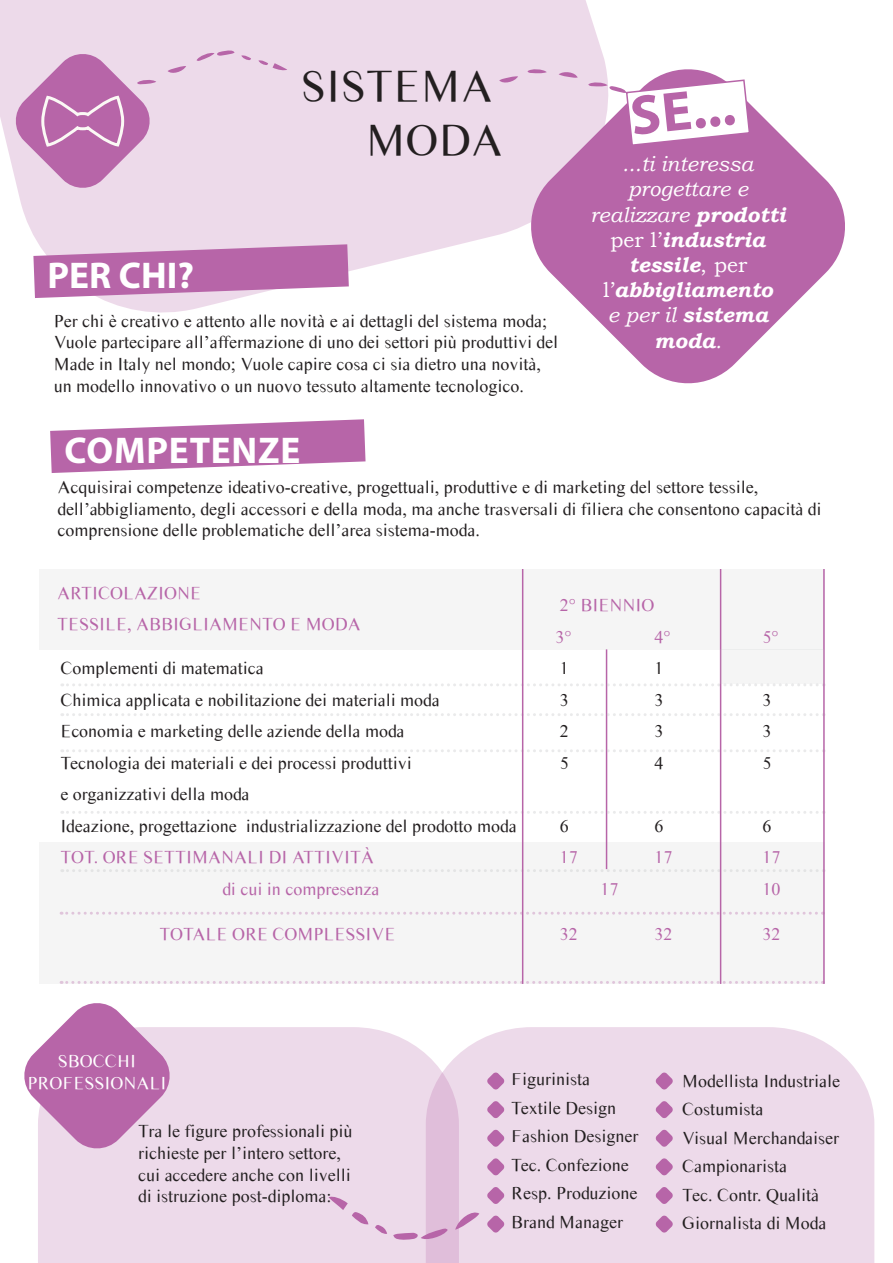
<style>
.page{position:relative;width:893px;height:1263px;background:#fff}
.page>*{position:absolute;margin:0;border:0;box-sizing:border-box;transform-origin:0 0}
.t1{font:700 56.1px "Myriad Pro";color:#b765a8}
.t2{font:45px/54px "Times Sans Serif";color:#231f20;text-align:right}
.t3{font:700 37.35px "Myriad Pro";letter-spacing:.02em;color:#fff}
.t4{font:italic 700 21px/25.2px "Bookman Old Style";color:#fff;text-align:center}
.t5{font:18px/28.5px "Times Sans Serif";color:#231f20}
.t6{font:18px/31.5px "Times Sans Serif";color:#b765a8}
.t7{font:18px/21.6px "Times Sans Serif";color:#fff;text-align:center}
.s1{font-weight:400}
.s2{font-weight:400;font-style:normal}
</style>
<div class="page">
<svg style="left:0;top:0;width:605px;height:313px;background:#efdfed"></svg>
<svg style="left:168px;top:66px;width:18px;height:9px"></svg>
<svg style="left:197px;top:50px;width:38px;height:12px"></svg>
<svg style="left:241px;top:55px;width:10px;height:5px"></svg>
<svg style="left:499px;top:76px;width:19px;height:9px"></svg>
<svg style="left:525px;top:63px;width:320px;height:321px;fill:#b765a8"></svg>
<svg style="left:33px;top:244px;width:316px;height:54px;background:#c482b8"></svg>
<svg style="left:50px;top:419px;width:316px;height:54px"></svg>
<svg style="left:588px;top:79px;width:163px;height:87px"></svg>
<div style="left:459px;top:1027px;width:415px;height:236px;background:#eddaea"></div>
<svg style="left:38px;top:1027px;width:421px;height:236px;background:#ecd8e9"></svg>
<div style="left:40px;top:569px;width:785px;height:80px;background:#f5f5f5"></div>
<div style="left:40px;top:842px;width:785px;height:142px;background:#f5f5f5"></div>
<svg style="left:455px;top:1209px;width:24px;height:21px"></svg>
<svg style="left:393px;top:1227px;width:55px;height:14px"></svg>
<svg style="left:375px;top:1224px;width:12px;height:10px"></svg>
<svg style="left:24px;top:1003px;width:149px;height:148px"></svg>
<hr style="left:606px;top:649px;width:1px;height:220px;background:#b765a8">
<svg style="left:62px;top:683px;width:755px;height:3px"></svg>
<svg style="left:62px;top:869px;width:755px;height:3px"></svg>
<svg style="left:62px;top:713px;width:755px;height:3px"></svg>
<svg style="left:62px;top:749px;width:755px;height:3px"></svg>
<svg style="left:62px;top:811px;width:755px;height:3px"></svg>
<svg style="left:61px;top:912px;width:755px;height:3px"></svg>
<svg style="left:61px;top:981px;width:755px;height:3px"></svg>
<hr style="left:720px;top:569px;width:1px;height:415px;background:#b765a8">
<hr style="left:823px;top:569px;width:2px;height:415px;background:#b765a8">
<hr style="left:522px;top:569px;width:1px;height:415px;background:#b765a8">
<svg style="left:487px;top:1072px;width:18px;height:18px"></svg>
<svg style="left:487px;top:1129px;width:18px;height:18px"></svg>
<svg style="left:487px;top:1187px;width:18px;height:17px"></svg>
<svg style="left:487px;top:1101px;width:18px;height:17px"></svg>
<svg style="left:487px;top:1158px;width:18px;height:18px"></svg>
<svg style="left:487px;top:1215px;width:18px;height:18px"></svg>
<svg style="left:655px;top:1072px;width:18px;height:18px"></svg>
<svg style="left:655px;top:1129px;width:18px;height:18px"></svg>
<svg style="left:655px;top:1187px;width:18px;height:17px"></svg>
<svg style="left:655px;top:1101px;width:18px;height:17px"></svg>
<svg style="left:655px;top:1158px;width:18px;height:18px"></svg>
<svg style="left:655px;top:1215px;width:18px;height:18px"></svg>
<svg style="left:13px;top:51px;width:143px;height:140px;background:#d09bc6"></svg>
<svg style="left:258px;top:60px;width:29px;height:11px"></svg>
<div style="left:721px;top:649px;width:103px;height:34px;background:#f5f5f5"></div>
<svg style="left:328px;top:1195px;width:40px;height:30px"></svg>
<h3 class="t3" style="left:48px;top:251px;width:148px">PER CHI?</h3>
<h2 class="t2" style="left:301px;top:58px;width:204px">SISTEMA<br>MODA</h2>
<p class="t5" style="left:54px;top:310px;width:506px;line-height:21.6px">Per chi è creativo e attento alle novità e ai dettagli del sistema moda; Vuole partecipare all’affermazione di uno dei settori più produttivi del Made in Italy nel mondo; Vuole capire cosa ci sia dietro una novità, un modello innovativo o un nuovo tessuto altamente tecnologico.</p>
<h3 class="t3" style="left:65px;top:426px;width:237px">COMPETENZE</h3>
<h1 class="t1" style="left:627px;top:80px;width:107px;rotate:-6deg">SE...</h1>
<p class="t4" style="left:590px;top:151px;width:197px"><span class="s1">...ti interessa progettare e realizzare</span> prodotti <span class="s2">per l’</span>industria tessile<span class="s2">, per l’</span>abbigliamento<br><span class="s1">e per il</span> sistema moda<span class="s1">.</span></p>
<p class="t5" style="left:57px;top:476px;width:765px;line-height:21.6px">Acquisirai competenze ideativo-creative, progettuali, produttive e di marketing del settore tessile, dell’abbigliamento, degli accessori e della moda, ma anche trasversali di filiera che consentono capacità di comprensione delle problematiche dell’area sistema-moda.</p>
<p class="t6" style="left:57px;top:577px;width:305px">ARTICOLAZIONE<br>TESSILE, ABBIGLIAMENTO E MODA</p>
<p class="t6" style="left:555px;top:589px;width:101px">2° BIENNIO<br>3°</p>
<p class="t6" style="left:654px;top:621px;width:18px">4°</p>
<p class="t6" style="left:762px;top:621px;width:18px">5°</p>
<p class="t5" style="left:60px;top:654px;width:205px">Complementi di matematica</p>
<p class="t5" style="left:560px;top:654px;width:10px">1</p>
<p class="t5" style="left:654px;top:654px;width:10px">1</p>
<p class="t5" style="left:60px;top:685px;width:381px">Chimica applicata e nobilitazione dei materiali moda</p>
<p class="t5" style="left:560px;top:685px;width:10px">3</p>
<p class="t5" style="left:654px;top:685px;width:10px">3</p>
<p class="t5" style="left:762px;top:685px;width:10px">3</p>
<p class="t5" style="left:60px;top:717px;width:346px">Economia e marketing delle aziende della moda</p>
<p class="t5" style="left:560px;top:717px;width:10px">2</p>
<p class="t5" style="left:654px;top:717px;width:10px">3</p>
<p class="t5" style="left:762px;top:717px;width:10px">3</p>
<p class="t5" style="left:60px;top:748px;width:353px">Tecnologia dei materiali e dei processi produttivi</p>
<p class="t5" style="left:560px;top:748px;width:10px">5</p>
<p class="t5" style="left:654px;top:748px;width:10px">4</p>
<p class="t5" style="left:762px;top:748px;width:10px">5</p>
<p class="t5" style="left:60px;top:778px;width:458px;line-height:31.5px">e organizzativi della moda<br>Ideazione, progettazione industrializzazione del prodotto moda</p>
<p class="t5" style="left:560px;top:811px;width:10px">6</p>
<p class="t5" style="left:654px;top:811px;width:10px">6</p>
<p class="t5" style="left:762px;top:811px;width:10px">6</p>
<p class="t6" style="left:60px;top:841px;width:315px">TOT. ORE SETTIMANALI DI ATTIVITÀ</p>
<p class="t6" style="left:560px;top:841px;width:19px">17</p>
<p class="t6" style="left:654px;top:841px;width:19px">17</p>
<p class="t6" style="left:762px;top:841px;width:19px">17</p>
<p class="t6" style="left:222px;top:873px;width:159px">di cui in compresenza</p>
<p class="t6" style="left:600px;top:873px;width:19px">17</p>
<p class="t6" style="left:762px;top:873px;width:19px">10</p>
<p class="t6" style="left:159px;top:918px;width:238px">TOTALE ORE COMPLESSIVE</p>
<p class="t6" style="left:560px;top:918px;width:19px">32</p>
<p class="t6" style="left:654px;top:918px;width:19px">32</p>
<p class="t6" style="left:762px;top:918px;width:19px">32</p>
<p class="t7" style="left:27px;top:1050px;width:140px">SBOCCHI<br>PROFESSIONALI</p>
<p class="t5" style="left:138px;top:1120px;width:216px;line-height:21.6px">Tra le figure professionali più richieste per l’intero settore, cui accedere anche con livelli di istruzione post-diploma:</p>
<p class="t5" style="left:511px;top:1064px;width:129px">Figurinista<br>Textile Design<br>Fashion Designer<br>Tec. Confezione<br>Resp. Produzione<br>Brand Manager</p>
<p class="t5" style="left:682px;top:1066px;width:159px">Modellista Industriale<br>Costumista<br>Visual Merchandaiser<br>Campionarista<br>Tec. Contr. Qualità<br>Giornalista di Moda</p>
</div>
